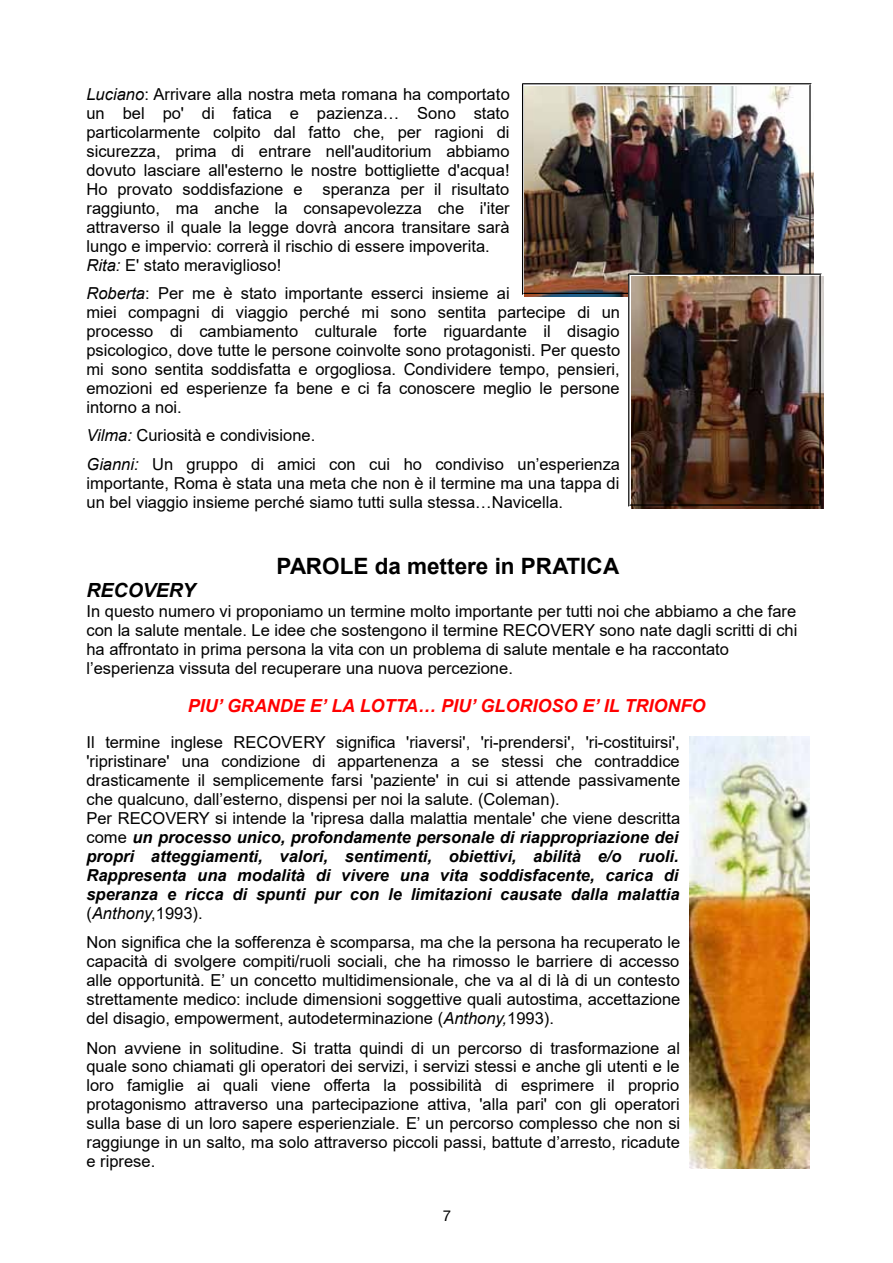
<style>
.page{position:relative;width:893px;height:1263px;background:#fff}
.page>*{position:absolute;margin:0;border:0;box-sizing:border-box;transform-origin:0 0}
.t1{font:700 22.5px "Arial";color:#000}
.t2{font:italic 700 19.5px "Arial";color:#000}
.t3{font:italic 700 18px "Arial";letter-spacing:-.005em;color:#f00}
.t4{font:16.5px/19px "Arial";color:#000}
.t5{font:15px "Helvetica Neue";color:#000}
.s1{font-style:italic}
.s2{font-weight:700;font-style:italic}
</style>
<div class="page">
<img style="left:689px;top:736px;width:121px;height:433px">
<img style="left:522px;top:83px;width:300px;height:424px">
<p class="t4" style="left:86px;top:86px;width:425px"><span class="s1">Luciano</span>: Arrivare alla nostra meta romana ha comportato un bel po' di fatica e pazienza… Sono stato particolarmente colpito dal fatto che, per ragioni di sicurezza, prima di entrare nell'auditorium abbiamo dovuto lasciare all'esterno le nostre bottigliette d'acqua!<br>Ho provato soddisfazione e speranza per il risultato raggiunto, ma anche la consapevolezza che i'iter attraverso il quale la legge dovrà ancora transitare sarà lungo e impervio: correrà il rischio di essere impoverita.<br><span class="s1">Rita:</span> E' stato meraviglioso!</p>
<p class="t4" style="left:86px;top:285px;width:535px"><span class="s1">Roberta</span>: Per me è stato importante esserci insieme ai<br>miei compagni di viaggio perché mi sono sentita partecipe di un processo di cambiamento culturale forte riguardante il disagio psicologico, dove tutte le persone coinvolte sono protagonisti. Per questo mi sono sentita soddisfatta e orgogliosa. Condividere tempo, pensieri, emozioni ed esperienze fa bene e ci fa conoscere meglio le persone intorno a noi.</p>
<p class="t4" style="left:86px;top:422px;width:535px;line-height:29.2px"><span class="s1">Vilma:</span> Curiosità e condivisione.<br><span class="s1">Gianni:</span> Un gruppo di amici con cui ho condiviso un’esperienza</p>
<p class="t4" style="left:87px;top:476px;width:534px">importante, Roma è stata una meta che non è il termine ma una tappa di un bel viaggio insieme perché siamo tutti sulla stessa…Navicella.</p>
<h1 class="t1" style="left:277px;top:558px;width:344px">PAROLE da mettere in PRATICA</h1>
<p class="t2" style="left:86px;top:583px;width:111px">RECOVERY</p>
<p class="t4" style="left:86px;top:603px;width:712px">In questo numero vi proponiamo un termine molto importante per tutti noi che abbiamo a che fare con la salute mentale. Le idee che sostengono il termine RECOVERY sono nate dagli scritti di chi ha affrontato in prima persona la vita con un problema di salute mentale e ha raccontato l’esperienza vissuta del recuperare una nuova percezione.</p>
<p class="t3" style="left:188px;top:698px;width:519px">PIU’ GRANDE E’ LA LOTTA… PIU’ GLORIOSO E’ IL TRIONFO</p>
<p class="t4" style="left:86px;top:734px;width:595px">Il termine inglese RECOVERY significa 'riaversi', 'ri-prendersi', 'ri-costituirsi', 'ripristinare' una condizione di appartenenza a se stessi che contraddice drasticamente il semplicemente farsi 'paziente' in cui si attende passivamente che qualcuno, dall’esterno, dispensi per noi la salute. (Coleman).<br>Per RECOVERY si intende la 'ripresa dalla malattia mentale' che viene descritta come <span class="s2">un processo unico, profondamente personale di riappropriazione dei propri atteggiamenti, valori, sentimenti, obiettivi, abilità e/o ruoli.<br>Rappresenta una modalità di vivere una vita soddisfacente, carica di speranza e ricca di spunti pur con le limitazioni causate dalla malattia </span>(<span class="s1">Anthony</span>,1993).</p>
<p class="t4" style="left:86px;top:934px;width:595px;text-align:justify">Non significa che la sofferenza è scomparsa, ma che la persona ha recuperato le capacità di svolgere compiti/ruoli sociali, che ha rimosso le barriere di accesso alle opportunità. E’ un concetto multidimensionale, che va al di là di un contesto strettamente medico: include dimensioni soggettive quali autostima, accettazione del disagio, empowerment, autodeterminazione (<span class="s1">Anthony,</span>1993).</p>
<p class="t4" style="left:86px;top:1040px;width:595px;text-align:justify">Non avviene in solitudine. Si tratta quindi di un percorso di trasformazione al quale sono chiamati gli operatori dei servizi, i servizi stessi e anche gli utenti e le loro famiglie ai quali viene offerta la possibilità di esprimere il proprio protagonismo attraverso una partecipazione attiva, 'alla pari' con gli operatori sulla base di un loro sapere esperienziale. E’ un percorso complesso che non si raggiunge in un salto, ma solo attraverso piccoli passi, battute d’arresto, ricadute e riprese.</p>
<p class="t5" style="left:443px;top:1206px;width:10px">7</p>
</div>
